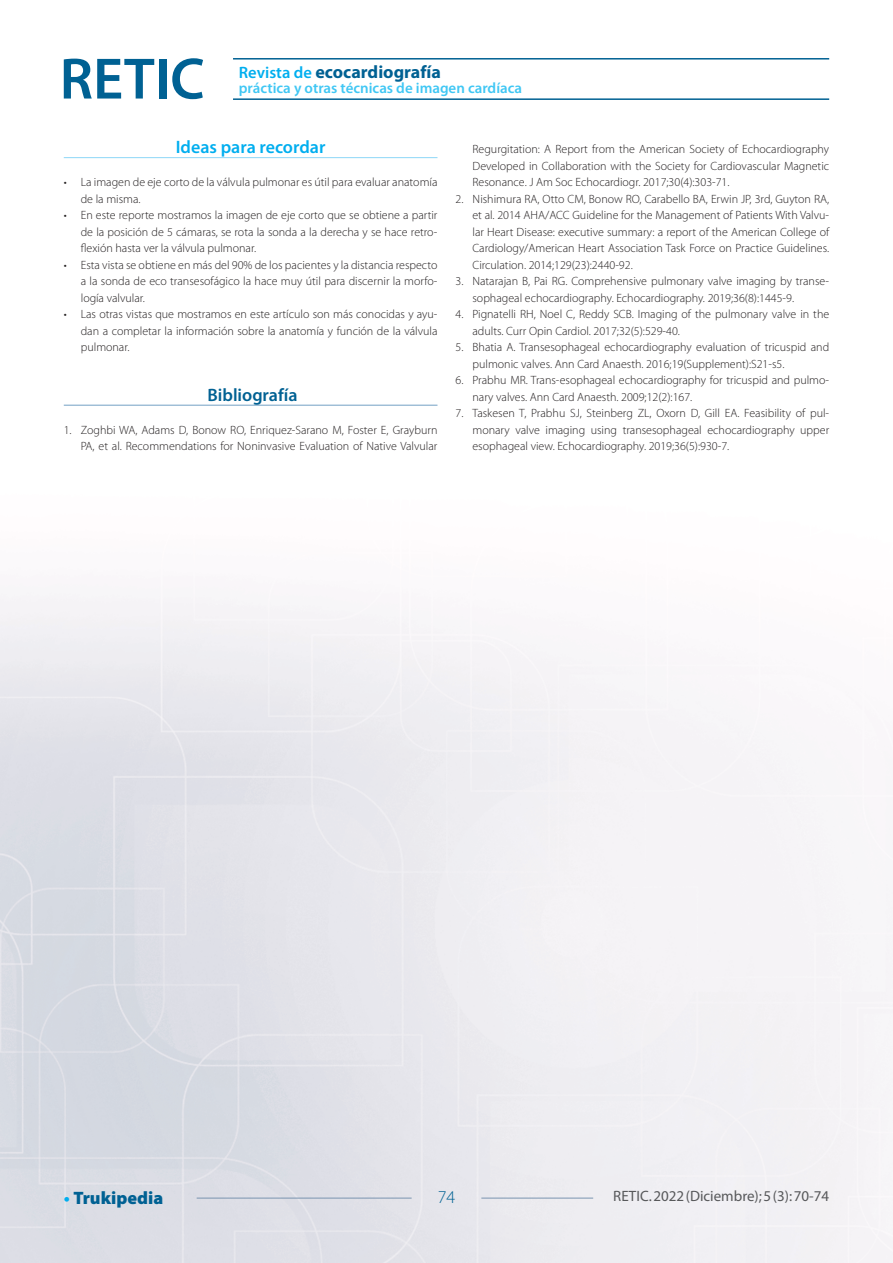
<style>
.page{position:relative;width:893px;height:1263px;background:#fff}
.page>*{position:absolute;margin:0;border:0;box-sizing:border-box;transform-origin:0 0}
.t1{font:700 18px "Myriad Pro";color:#006193}
.Titulo_Ideas_para_re{font:600 18px "Myriad Pro";color:#00aeef}
.Titulo_bibliografia{font:600 18px "Myriad Pro";color:#006193}
.t2{font:900 18px "Myriad Pro";color:#006193}
.t3{font:300 18px "Myriad Pro";color:#006193}
.t4{font:600 15px "Myriad Pro";color:#40c7f4}
.t5{font:15px "Myriad Pro";color:#57585a}
.t6{font:300 12px/16.5px "Myriad Pro";color:#231f20;text-align:justify}
.s1{font-weight:600;font-size:16.5px;color:#00aeef}
.s2{font-weight:700;color:#00aeef}
</style>
<div class="page">
<img style="left:0;top:58px;width:893px;height:1205px">
<hr style="left:233px;top:58px;width:596px;height:2px;background:#006193">
<hr style="left:233px;top:98px;width:596px;height:2px;background:#006193">
<svg style="left:64px;top:59px;width:90px;height:40px"></svg>
<div style="left:159px;top:59px;width:7px;height:40px;background:#006193"></div>
<svg style="left:172px;top:58px;width:31px;height:41px"></svg>
<hr style="left:197px;top:1198px;width:215px;height:1px;background:#7a94b0">
<hr style="left:481px;top:1198px;width:112px;height:1px;background:#7a94b0">
<hr style="left:64px;top:157px;width:373px;height:1px;background:#8dd7f7">
<hr style="left:64px;top:405px;width:373px;height:1px;background:#73a0c4">
<h1 class="t1" style="left:239px;top:60px;width:204px"><span class="s1">Revista de</span> ecocardiografía</h1>
<p class="t4" style="left:239px;top:78px;width:285px">práctica y otras técnicas de imagen cardíaca</p>
<p class="Titulo_Ideas_para_re" style="left:176px;top:136px;width:151px">Ideas para recordar</p>
<p class="t6" style="left:81px;top:174px;width:358px;text-indent:-17px">• La imagen de eje corto de la válvula pulmonar es útil para evaluar anatomía de la misma.</p>
<p class="t6" style="left:81px;top:207px;width:358px;text-indent:-17px">• En este reporte mostramos la imagen de eje corto que se obtiene a partir de la posición de 5 cámaras, se rota la sonda a la derecha y se hace retro&shy;flexión hasta ver la válvula pulmonar.</p>
<p class="t6" style="left:81px;top:256px;width:358px;text-indent:-17px">• Esta vista se obtiene en más del 90% de los pacientes y la distancia respecto a la sonda de eco transesofágico la hace muy útil para discernir la morfo&shy;logía valvular.</p>
<p class="t6" style="left:81px;top:306px;width:358px;text-indent:-17px">• Las otras vistas que mostramos en este artículo son más conocidas y ayu&shy;dan a completar la información sobre la anatomía y función de la válvula pulmonar.</p>
<p class="Titulo_bibliografia" style="left:207px;top:383px;width:92px">Bibliografía</p>
<p class="t6" style="left:64px;top:421px;width:375px;text-align:right">1. Zoghbi WA, Adams D, Bonow RO, Enriquez-Sarano M, Foster E, Grayburn<br>PA, et al. Recommendations for Noninvasive Evaluation of Native Valvular</p>
<p class="t6" style="left:472px;top:141px;width:358px">Regurgitation: A Report from the American Society of Echocardiography Developed in Collaboration with the Society for Cardiovascular Magnetic Resonance. J Am Soc Echocardiogr. 2017;30(4):303-71.</p>
<p class="t6" style="left:472px;top:190px;width:358px;text-indent:-17px">2. Nishimura RA, Otto CM, Bonow RO, Carabello BA, Erwin JP, 3rd, Guyton RA, et al. 2014 AHA/ACC Guideline for the Management of Patients With Valvu&shy;lar Heart Disease: executive summary: a report of the American College of Cardiology/American Heart Association Task Force on Practice Guidelines.<br>Circulation. 2014;129(23):2440-92.</p>
<p class="t6" style="left:472px;top:273px;width:358px;text-indent:-17px">3. Natarajan B, Pai RG. Comprehensive pulmonary valve imaging by transe&shy;sophageal echocardiography. Echocardiography. 2019;36(8):1445-9.</p>
<p class="t6" style="left:472px;top:306px;width:358px;text-indent:-17px">4. Pignatelli RH, Noel C, Reddy SCB. Imaging of the pulmonary valve in the adults. Curr Opin Cardiol. 2017;32(5):529-40.</p>
<p class="t6" style="left:472px;top:339px;width:358px;text-indent:-17px">5. Bhatia A. Transesophageal echocardiography evaluation of tricuspid and pulmonic valves. Ann Card Anaesth. 2016;19(Supplement):S21-s5.</p>
<p class="t6" style="left:472px;top:372px;width:358px;text-indent:-17px">6. Prabhu MR. Trans-esophageal echocardiography for tricuspid and pulmo&shy;nary valves. Ann Card Anaesth. 2009;12(2):167.</p>
<p class="t6" style="left:472px;top:405px;width:358px;text-indent:-17px">7. Taskesen T, Prabhu SJ, Steinberg ZL, Oxorn D, Gill EA. Feasibility of pul&shy;monary valve imaging using transesophageal echocardiography upper esophageal view. Echocardiography. 2019;36(5):930-7.</p>
<h1 class="t2" style="left:64px;top:1188px;width:101px"><span class="s2">•</span> Trukipedia</h1>
<h1 class="t3" style="left:438px;top:1187px;width:19px">74</h1>
<p class="t5" style="left:613px;top:1187px;width:217px">RETIC. 2022 (Diciembre); 5 (3): 70-74</p>
</div>
